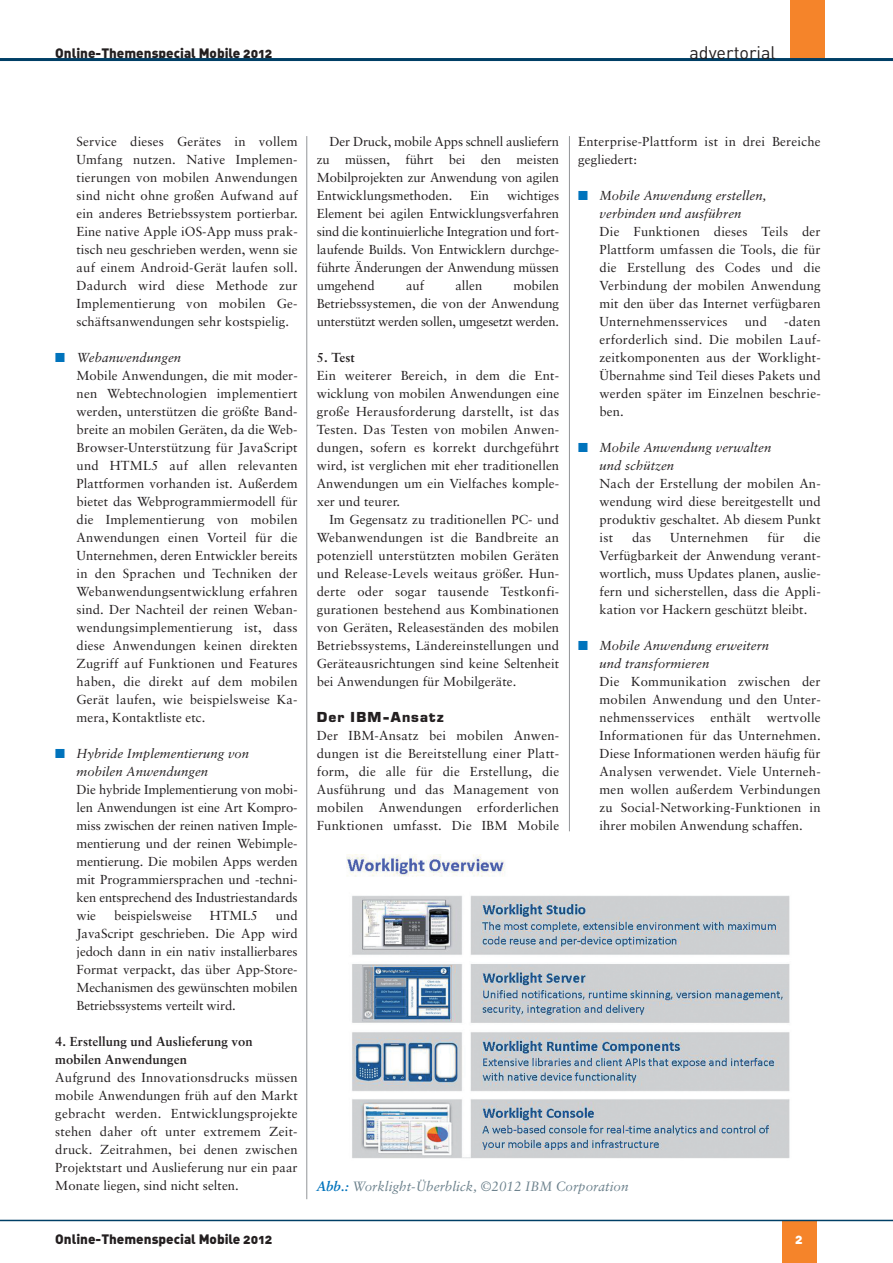
<style>
.page{position:relative;width:893px;height:1263px;background:#fff}
.page>*{position:absolute;margin:0;border:0;box-sizing:border-box;transform-origin:0 0}
.t1{font:18px "DIN";color:#231f20}
.t2{font:700 14.25px "Eurostile BQ";letter-spacing:.07em;color:#231f20}
.t3{font:13.5px "DIN Black Alternate";color:#231f20}
.t4{font:italic 13.5px "Sabon";color:#6c818c}
.t5{font:13.5px "DIN Black Alternate";color:#fff}
.t6{font:13.05px/18px "Sabon";letter-spacing:.005em;color:#231f20;text-align:justify}
.t7{font:italic 13.05px/18px "Sabon";letter-spacing:.005em;color:#231f20}
.t8{font:700 13.05px/18px "Sabon";letter-spacing:.005em;color:#231f20}
.s1{color:#0073bc}
.s2{font-style:italic}
.s3{font-weight:700;color:#0073bc}
</style>
<div class="page">
<hr style="left:306px;top:136px;width:1px;height:1063px;background:#939598">
<hr style="left:569px;top:136px;width:1px;height:695px;background:#939598">
<div style="left:782px;top:1220px;width:34px;height:43px;background:#f5842a"></div>
<div style="left:791px;top:0;width:34px;height:60px;background:#f5842a"></div>
<hr style="left:0;top:58px;width:893px;height:3px;background:#003f66">
<hr style="left:0;top:1220px;width:893px;height:1px;background:#003f66">
<img style="left:346px;top:854px;width:444px;height:304px">
<p class="t3" style="left:55px;top:48px;width:219px">Online-Themenspecial Mobile 2012</p>
<h1 class="t1" style="left:689px;top:46px;width:88px">advertorial</h1>
<p class="t6" style="left:77px;top:133px;width:223px">Service dieses Gerätes in vollem Umfang nutzen. Native Implemen - tierungen von mobilen Anwendungen sind nicht ohne großen Aufwand auf ein anderes Betriebssystem portierbar.<br>Eine native Apple iOS-App muss prak&shy;tisch neu geschrieben werden, wenn sie auf einem Android-Gerät laufen soll.<br>Dadurch wird diese Methode zur Implementierung von mobilen Ge - schäfts anwendungen sehr kostspielig.</p>
<p class="t6" style="left:77px;top:349px;width:223px;text-align:left;text-indent:-21px"><span class="s1">■</span> <span class="s2">Webanwendungen<br></span>Mobile Anwendungen, die mit moder&shy;nen Webtechnologien implementiert werden, unterstützen die größte Band - breite an mobilen Geräten, da die Web-Browser-Unterstützung für JavaScript und HTML5 auf allen relevanten Plattformen vorhanden ist. Außerdem bietet das Webprogrammiermodell für die Implementierung von mobilen Anwendungen einen Vorteil für die Unternehmen, deren Entwickler bereits in den Sprachen und Techniken der Webanwendungsentwicklung erfahren sind. Der Nachteil der reinen Weban - wendungsimplementierung ist, dass diese Anwendungen keinen direkten Zugriff auf Funktionen und Features haben, die direkt auf dem mobilen Gerät laufen, wie beispielsweise Ka - mera, Kontaktliste etc.</p>
<p class="t7" style="left:77px;top:745px;width:174px;text-indent:-21px"><span class="s1">■</span> Hybride Implementierung von mobilen Anwendungen</p>
<p class="t6" style="left:77px;top:781px;width:223px">Die hybride Implementierung von mobi&shy;len Anwendungen ist eine Art Kompro - miss zwischen der reinen nativen Imple - mentierung und der reinen Webimple - mentierung. Die mobilen Apps werden mit Program mier sprachen und -techni&shy;ken entsprechend des Industrie standards wie</p>
<p class="t6" style="left:77px;top:907px;width:223px;text-indent:199px">und JavaScript geschrieben. Die App wird jedoch dann in ein nativ installierbares Format verpackt, das über App-Store-Mechanismen des gewünschten mobilen Betriebssystems verteilt wird.</p>
<p class="t8" style="left:55px;top:1033px;width:199px">4. Erstellung und Auslieferung von mobilen Anwendungen</p>
<p class="t6" style="left:55px;top:1069px;width:244px">Aufgrund des Innovationsdrucks müssen mobile Anwendungen früh auf den Markt gebracht werden. Entwicklungsprojekte stehen daher oft unter extremem Zeit - druck. Zeitrahmen, bei denen zwischen Projektstart und Auslieferung nur ein paar Monate liegen, sind nicht selten.</p>
<p class="t6" style="left:114px;top:907px;width:79px">beispielsweise</p>
<p class="t6" style="left:210px;top:907px;width:49px">HTML5</p>
<p class="t6" style="left:317px;top:133px;width:244px;text-indent:13px">Der Druck, mobile Apps schnell ausliefern zu müssen, führt bei den meisten Mobilprojekten zur Anwendung von agilen Entwicklungsmethoden.</p>
<p class="t6" style="left:317px;top:187px;width:244px;text-indent:190px">wichtiges Element bei agilen Entwicklungsverfahren sind die kontinuierliche Integration und fort&shy;laufende Builds. Von Entwicklern durchge&shy;führte Änderungen der Anwen dung müssen umgehend</p>
<p class="t6" style="left:470px;top:187px;width:20px">Ein</p>
<p class="t6" style="left:317px;top:277px;width:244px;text-indent:197px">mobilen Betriebssystemen, die von der Anwendung unterstützt werden sollen, umgesetzt werden.</p>
<p class="t8" style="left:317px;top:349px;width:40px">5. Test</p>
<p class="t6" style="left:317px;top:367px;width:244px">Ein weiterer Bereich, in dem die Ent - wicklung von mobilen Anwendungen eine große Herausforderung darstellt, ist das Testen. Das Testen von mobilen Anwen - dungen, sofern es korrekt durchgeführt wird, ist verglichen mit eher traditionellen Anwendungen um ein Vielfaches komple&shy;xer und teurer.</p>
<p class="t6" style="left:317px;top:511px;width:244px;text-indent:13px">Im Gegensatz zu traditionellen PC- und Webanwendungen ist die Bandbreite an potenziell unterstützten mobilen Geräten und Release-Levels weitaus größer. Hun - derte oder sogar tausende Testkonfi - gurationen bestehend aus Kombinationen von Geräten, Releaseständen des mobilen Betriebssystems, Ländereinstellungen und Geräteausrichtungen sind keine Seltenheit bei Anwendungen für Mobilgeräte.</p>
<p class="t2" style="left:317px;top:712px;width:129px">Der IBM-Ansatz</p>
<p class="t6" style="left:317px;top:727px;width:244px">Der IBM-Ansatz bei mobilen Anwen - dungen ist die Bereitstellung einer Platt - form, die alle für die Erstellung, die Ausführung und das Management von mobilen Anwendungen erforderlichen Funk tionen umfasst. Die IBM Mobile</p>
<p class="t6" style="left:406px;top:277px;width:20px">auf</p>
<p class="t6" style="left:455px;top:277px;width:28px">allen</p>
<p class="t6" style="left:578px;top:133px;width:244px">Enterprise-Plattform ist in drei Bereiche gegliedert:</p>
<p class="t7" style="left:578px;top:187px;width:190px;text-align:center"><span class="s1">■</span> Mobile Anwendung erstellen, verbinden und ausführen</p>
<p class="t6" style="left:600px;top:223px;width:223px">Die Funktionen dieses Teils der Plattform umfassen die Tools, die für die Erstellung des Codes und die Verbindung der mobilen Anwendung mit den über das Internet verfügbaren Unternehmensservices</p>
<p class="t6" style="left:600px;top:313px;width:223px;text-indent:185px">-daten erforderlich sind. Die mobilen Lauf - zeitkomponenten aus der Worklight-Übernahme sind Teil dieses Pakets und werden später im Einzelnen beschrie&shy;ben.</p>
<p class="t7" style="left:600px;top:439px;width:173px;text-indent:-21px"><span class="s1">■</span> Mobile Anwendung verwalten und schützen</p>
<p class="t6" style="left:600px;top:475px;width:223px">Nach der Erstellung der mobilen An - wen dung wird diese bereitgestellt und produktiv geschaltet. Ab diesem Punkt ist</p>
<p class="t6" style="left:745px;top:313px;width:24px">und</p>
<p class="t6" style="left:600px;top:529px;width:223px;text-indent:204px">die Verfügbarkeit der Anwendung verant&shy;wortlich, muss Updates planen, auslie&shy;fern und sicherstellen, dass die Appli - kation vor Hackern geschützt bleibt.</p>
<p class="t7" style="left:600px;top:637px;width:171px;text-indent:-21px"><span class="s1">■</span> Mobile Anwendung erweitern und transformieren</p>
<p class="t6" style="left:600px;top:673px;width:223px">Die Kommunikation zwischen der mobilen Anwendung und den Unter - nehmensservices enthält wertvolle Infor mationen für das Unternehmen.<br>Diese Informationen werden häufig für Analysen verwendet. Viele Unterneh - men wollen außerdem Verbindungen zu Social-Networking-Funktionen in ihrer mobilen Anwendung schaffen.</p>
<p class="t6" style="left:632px;top:529px;width:21px">das</p>
<p class="t6" style="left:670px;top:529px;width:80px">Unternehmen</p>
<p class="t6" style="left:767px;top:529px;width:19px">für</p>
<p class="t4" style="left:317px;top:1180px;width:313px"><span class="s3">Abb.:</span> Worklight-Überblick, ©2012 IBM Corporation</p>
<p class="t3" style="left:55px;top:1234px;width:219px">Online-Themenspecial Mobile 2012</p>
<p class="t5" style="left:795px;top:1234px;width:9px">2</p>
</div>
